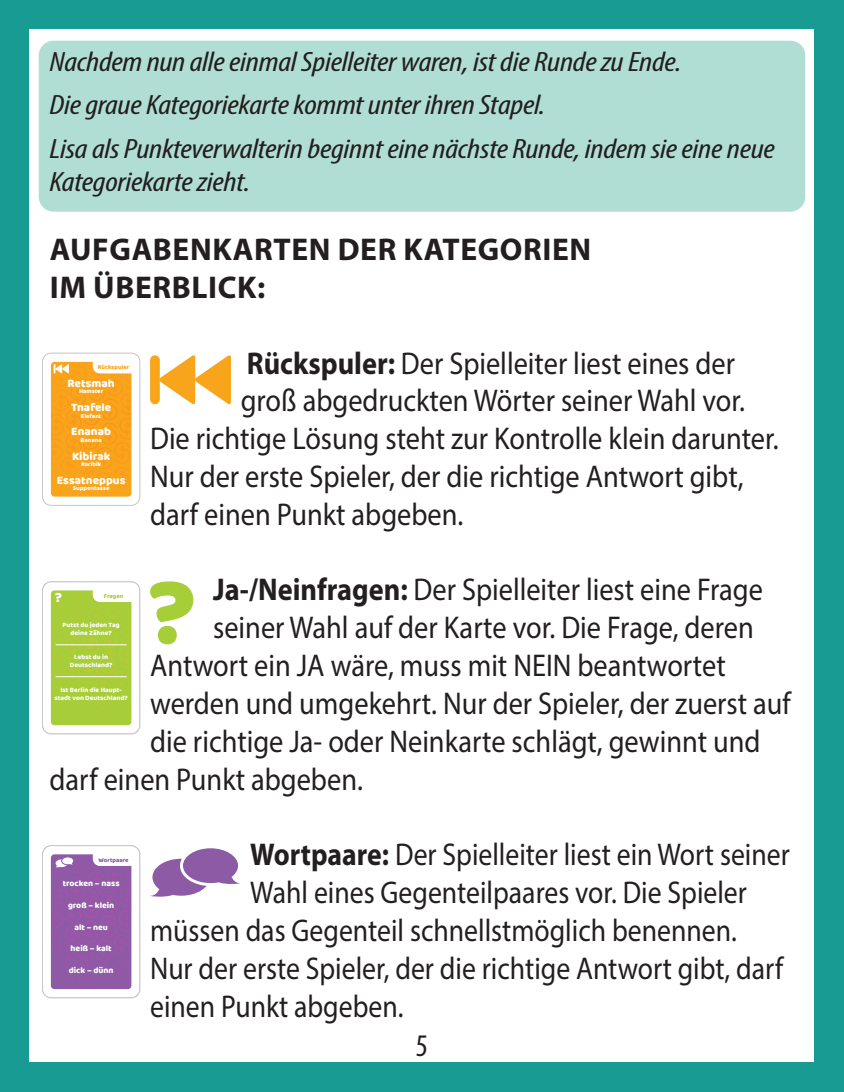
<style>
.page{position:relative;width:844px;height:1092px;background:#fff}
.page>*{position:absolute;margin:0;border:0;box-sizing:border-box;transform-origin:0 0}
.t1{font:31.5px "Myriad Pro";color:#231f20;scale:.9 1}
.t2{font:31.5px "Myriad Pro";color:#231f20;scale:.88 1}
.t3{font:700 31.5px/37.8px "Myriad Pro";letter-spacing:.02em;color:#231f20}
.t4{font:condensed 31.5px "Myriad Pro";color:#231f20}
.t5{font:italic condensed 28px/43.4px "Myriad Pro";letter-spacing:-.01em;color:#231f20;scale:1.2 1}
.t6{font:11.55px/24.2px "Baloo Thambi";color:#fff;text-align:center}
.t7{font:8.75px "Baloo Thambi";color:#fff}
.t8{font:6.65px/8px "Baloo Thambi";color:#fff;text-align:center}
.t9{font:6.3px "Baloo Thambi";color:#fff}
.t10{font:6.3px "Baloo Thambi";color:#f9a51b}
.t11{font:6.3px "Baloo Thambi";color:#8d5ba6}
.t12{font:6.3px "Baloo Thambi";color:#a6ce39}
.s1{font-weight:700}
</style>
<div class="page">
<div style="left:0;top:0;width:843px;height:1091px;background:#189b93"></div>
<div style="left:30px;top:30px;width:784px;height:1032px;background:#fff"></div>
<div style="left:39px;top:41px;width:766px;height:171px;background:#b1ded4;border-radius:15px"></div>
<svg style="left:42px;top:582px;width:98px;height:152px"></svg>
<div style="left:42px;top:581px;width:98px;height:153px;border:1px solid #c7c8ca;border-radius:9px"></div>
<svg style="left:150px;top:581px;width:43px;height:63px"></svg>
<svg style="left:159px;top:355px;width:72px;height:50px"></svg>
<div style="left:150px;top:355px;width:10px;height:49px;background:#f9a51b;border-radius:5px"></div>
<svg style="left:42px;top:353px;width:98px;height:152px"></svg>
<div style="left:42px;top:353px;width:98px;height:152px;border:1px solid #c7c8ca;border-radius:9px"></div>
<svg style="left:42px;top:845px;width:198px;height:153px"></svg>
<div style="left:42px;top:845px;width:98px;height:153px;border:1px solid #c7c8ca;border-radius:9px"></div>
<p class="t5" style="left:50px;top:39px;width:605px">Nachdem nun alle einmal Spielleiter waren, ist die Runde zu Ende.<br>Die graue Kategoriekarte kommt unter ihren Stapel.<br>Lisa als Punkteverwalterin beginnt eine nächste Runde, indem sie eine neue</p>
<p class="t5" style="left:50px;top:160px;width:168px">Kategoriekarte zieht.</p>
<p class="t3" style="left:50px;top:229px;width:542px">AUFGABENKARTEN DER KATEGORIEN<br>IM ÜBERBLICK:</p>
<p class="t10" style="left:98px;top:362px;width:33px">Rückspuler</p>
<p class="t6" style="left:57px;top:371px;width:70px">Retsmah<br>Tnafele<br>Enanab<br>Kibirak<br>Essatneppus</p>
<p class="t9" style="left:79px;top:386px;width:26px">Hamster</p>
<p class="t9" style="left:81px;top:411px;width:22px">Elefant</p>
<p class="t9" style="left:81px;top:435px;width:23px">Banane</p>
<p class="t9" style="left:81px;top:459px;width:22px">Karibik</p>
<p class="t9" style="left:73px;top:484px;width:38px">Suppentasse</p>
<p class="t1" style="left:247px;top:343px;width:543px"><span class="s1">Rückspuler:</span> Der Spielleiter liest eines der</p>
<p class="t1" style="left:241px;top:381px;width:561px">groß abgedruckten Wörter seiner Wahl vor.</p>
<p class="t1" style="left:150px;top:419px;width:699px">Die richtige Lösung steht zur Kontrolle klein darunter.</p>
<p class="t1" style="left:150px;top:457px;width:660px">Nur der erste Spieler, der die richtige Antwort gibt,</p>
<p class="t1" style="left:150px;top:495px;width:349px">darf einen Punkt abgeben.</p>
<p class="t1" style="left:213px;top:570px;width:612px"><span class="s1">Ja-/Neinfragen:</span> Der Spielleiter liest eine Frage</p>
<p class="t1" style="left:213px;top:608px;width:602px">seiner Wahl auf der Karte vor. Die Frage, deren</p>
<p class="t1" style="left:150px;top:646px;width:641px">Antwort ein JA wäre, muss mit NEIN beantwortet</p>
<p class="t1" style="left:150px;top:684px;width:713px">werden und umgekehrt. Nur der Spieler, der zuerst auf</p>
<p class="t1" style="left:150px;top:721px;width:679px">die richtige Ja- oder Neinkarte schlägt, gewinnt und</p>
<p class="t1" style="left:50px;top:759px;width:349px">darf einen Punkt abgeben.</p>
<p class="t12" style="left:104px;top:591px;width:21px">Fragen</p>
<p class="t8" style="left:63px;top:620px;width:59px">Putzt du jeden Tag deine Zähne?</p>
<p class="t8" style="left:70px;top:652px;width:44px">Lebst du in<br>Deutschland?</p>
<p class="t8" style="left:54px;top:686px;width:75px">Ist Berlin die Haupt&shy;stadt von Deutschland?</p>
<p class="t11" style="left:99px;top:854px;width:32px">Wortpaare</p>
<p class="t7" style="left:63px;top:876px;width:58px">trocken – nass</p>
<p class="t7" style="left:68px;top:898px;width:48px">groß – klein</p>
<p class="t7" style="left:74px;top:920px;width:35px">alt – neu</p>
<p class="t7" style="left:71px;top:942px;width:43px">heiß – kalt</p>
<p class="t7" style="left:69px;top:964px;width:46px">dick – dünn</p>
<p class="t2" style="left:250px;top:835px;width:614px"><span class="s1">Wortpaare:</span> Der Spielleiter liest ein Wort seiner</p>
<p class="t2" style="left:250px;top:873px;width:565px">Wahl eines Gegenteilpaares vor. Die Spieler</p>
<p class="t2" style="left:150px;top:910px;width:668px">müssen das Gegenteil schnellstmöglich benennen.</p>
<p class="t2" style="left:150px;top:948px;width:720px">Nur der erste Spieler, der die richtige Antwort gibt, darf</p>
<p class="t2" style="left:150px;top:986px;width:289px">einen Punkt abgeben.</p>
<p class="t4" style="left:416px;top:1025px;width:14px">5</p>
</div>
